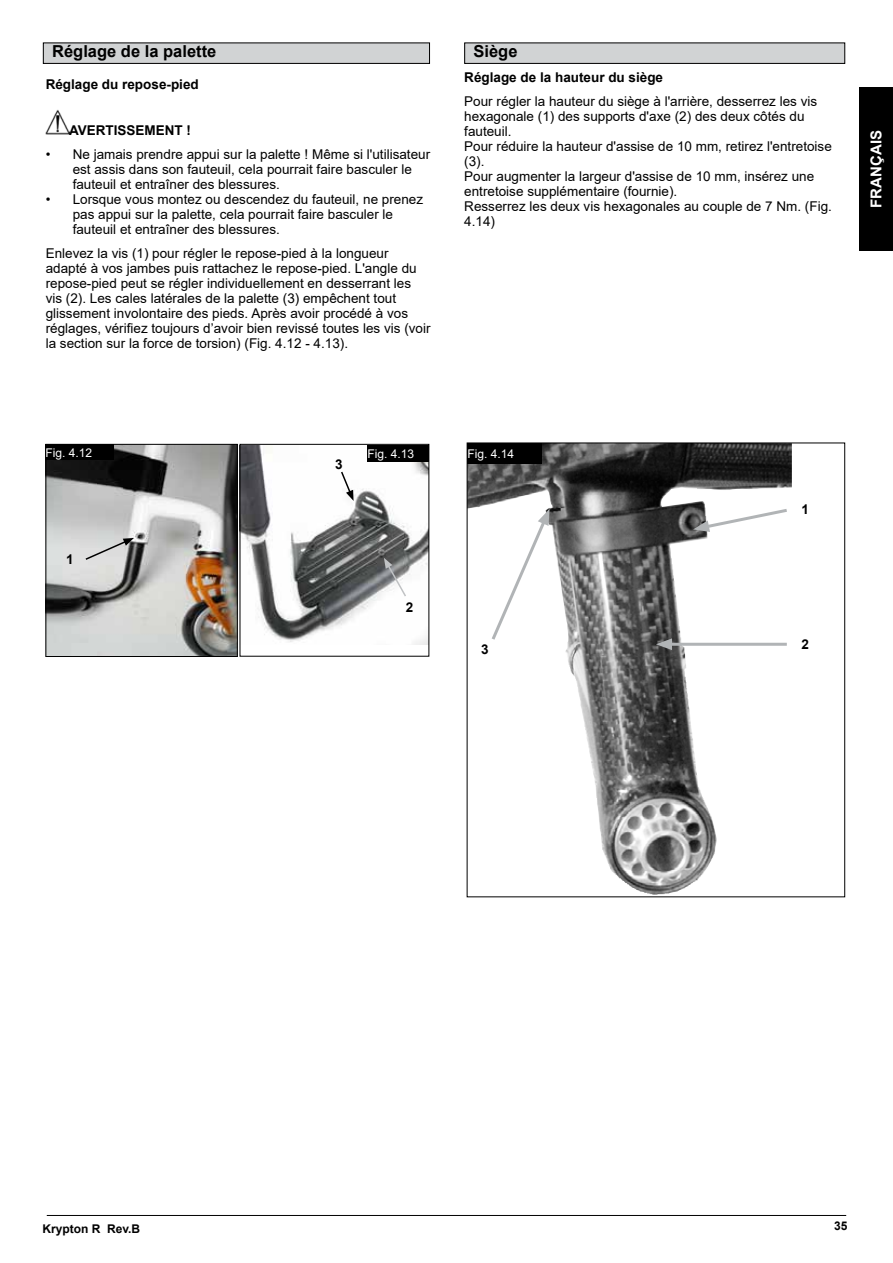
<style>
.page{position:relative;width:893px;height:1263px;background:#fff}
.page>*{position:absolute;margin:0;border:0;box-sizing:border-box;transform-origin:0 0}
.t1{font:700 16.5px "Arial";color:#000}
.t2{font:700 15px "Arial";color:#fff}
.t3{font:13.5px/15px "Arial";color:#000}
.t4{font:700 13.5px "Arial";color:#000}
.t5{font:12px "Arial";color:#fff}
.t6{font:700 12px "Arial";color:#000}
</style>
<div class="page">
<div style="left:859px;top:87px;width:34px;height:164px;background:#000"></div>
<hr style="left:47px;top:1215px;width:799px;height:1px;background:#000">
<div style="left:465px;top:43px;width:380px;height:20px;background:#d1d3d4"></div>
<div style="left:464px;top:43px;width:381px;height:21px;border:1px solid #000"></div>
<img style="left:469px;top:444px;width:248px;height:451px">
<div style="left:467px;top:443px;width:75px;height:21px;background:#000"></div>
<div style="left:43px;top:43px;width:386px;height:20px;background:#d1d3d4"></div>
<div style="left:43px;top:43px;width:387px;height:21px;border:1px solid #000"></div>
<img style="left:46px;top:110px;width:24px;height:24px">
<img style="left:47px;top:446px;width:189px;height:209px">
<div style="left:45px;top:444px;width:193px;height:213px;border:1px solid #000"></div>
<div style="left:45px;top:445px;width:69px;height:15px;background:#000"></div>
<svg style="left:84px;top:538px;width:50px;height:23px"></svg>
<img style="left:242px;top:446px;width:185px;height:199px">
<div style="left:240px;top:444px;width:189px;height:213px;border:1px solid #000"></div>
<div style="left:368px;top:445px;width:61px;height:17px;background:#000"></div>
<svg style="left:340px;top:470px;width:14px;height:31px"></svg>
<svg style="left:384px;top:558px;width:23px;height:40px"></svg>
<svg style="left:693px;top:507px;width:94px;height:25px"></svg>
<hr style="left:666px;top:643px;width:121px;height:3px;background:#b1b4b6">
<svg style="left:656px;top:638px;width:16px;height:12px"></svg>
<svg style="left:489px;top:509px;width:61px;height:134px"></svg>
<p class="t1" style="left:52px;top:40px;width:166px">Réglage de la palette</p>
<p class="t4" style="left:46px;top:75px;width:155px">Réglage du repose-pied</p>
<p class="t4" style="left:69px;top:120px;width:124px">AVERTISSEMENT !</p>
<p class="t3" style="left:73px;top:146px;width:359px;text-indent:-27px">• Ne jamais prendre appui sur la palette ! Même si l'utilisateur est assis dans son fauteuil, cela pourrait faire basculer le fauteuil et entraîner des blessures.</p>
<p class="t3" style="left:73px;top:191px;width:352px;text-indent:-27px">• Lorsque vous montez ou descendez du fauteuil, ne prenez pas appui sur la palette, cela pourrait faire basculer le fauteuil et entraîner des blessures.</p>
<p class="t3" style="left:46px;top:245px;width:386px">Enlevez la vis (1) pour régler le repose-pied à la longueur adapté à vos jambes puis rattachez le repose-pied. L'angle du repose-pied peut se régler individuellement en desserrant les vis (2). Les cales latérales de la palette (3) empêchent tout glissement involontaire des pieds. Après avoir procédé à vos réglages, vérifiez toujours d’avoir bien revissé toutes les vis (voir la section sur la force de torsion) (Fig. 4.12 - 4.13).</p>
<p class="t1" style="left:474px;top:40px;width:46px">Siège</p>
<p class="t4" style="left:464px;top:68px;width:200px">Réglage de la hauteur du siège</p>
<p class="t3" style="left:464px;top:94px;width:369px">Pour régler la hauteur du siège à l'arrière, desserrez les vis hexagonale (1) des supports d'axe (2) des deux côtés du fauteuil.<br>Pour réduire la hauteur d'assise de 10 mm, retirez l'entretoise (3).<br>Pour augmenter la largeur d'assise de 10 mm, insérez une entretoise supplémentaire (fournie).<br>Resserrez les deux vis hexagonales au couple de 7 Nm. (Fig.<br>4.14)</p>
<p class="t5" style="left:45px;top:444px;width:48px">Fig. 4.12</p>
<p class="t4" style="left:66px;top:550px;width:9px">1</p>
<p class="t4" style="left:335px;top:455px;width:9px">3</p>
<p class="t5" style="left:368px;top:445px;width:48px">Fig. 4.13</p>
<p class="t4" style="left:406px;top:597px;width:9px">2</p>
<p class="t5" style="left:467px;top:446px;width:48px">Fig. 4.14</p>
<p class="t4" style="left:481px;top:640px;width:9px">3</p>
<p class="t4" style="left:801px;top:499px;width:9px">1</p>
<p class="t4" style="left:801px;top:634px;width:9px">2</p>
<p class="t2" style="left:866px;top:208px;width:79px;rotate:-90deg">FRANÇAIS</p>
<p class="t6" style="left:43px;top:1221px;width:99px">Krypton R Rev.B</p>
<p class="t6" style="left:834px;top:1217px;width:15px">35</p>
</div>
